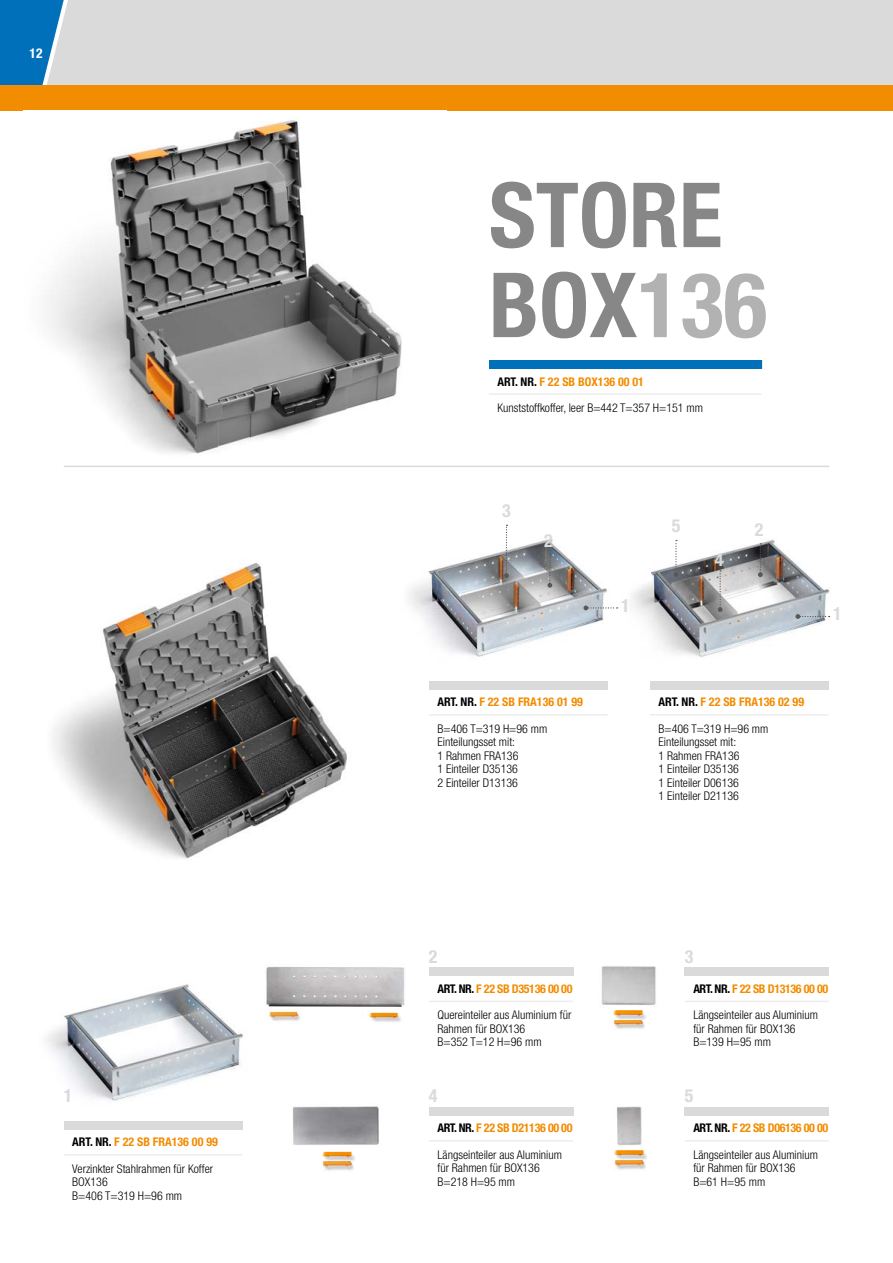
<style>
.page{position:relative;width:893px;height:1263px;background:#fff}
.page>*{position:absolute;margin:0;border:0;box-sizing:border-box;transform-origin:0 0}
.t1{font:700 condensed 90px/90px "Helvetica Neue LT Std";color:#878787}
.t2{font:700 condensed 18px "Helvetica Neue LT Std";color:#dadada}
.t3{font:700 condensed 13.5px "Helvetica Neue";color:#fff}
.t4{font:300 condensed 12px/13.5px "Helvetica Neue";color:#000}
.t5{font:700 condensed 12px "Helvetica Neue";color:#f28c00}
.t6{font:700 condensed 12px "Helvetica Neue";letter-spacing:-.025em;color:#f28c00}
.s1{color:#000}
.s2{color:#b3b2b2}
</style>
<div class="page">
<div style="left:0;top:0;width:47px;height:85px;background:#0070ba"></div>
<div style="left:47px;top:0;width:846px;height:85px;background:#dadada"></div>
<div style="left:0;top:85px;width:893px;height:26px;background:#f28c00"></div>
<img style="left:614px;top:1106px;width:33px;height:54px">
<img style="left:614px;top:1160px;width:32px;height:11px">
<img style="left:46px;top:984px;width:197px;height:117px">
<img style="left:618px;top:539px;width:213px;height:118px">
<img style="left:409px;top:524px;width:198px;height:133px">
<img style="left:48px;top:120px;width:354px;height:334px">
<img style="left:52px;top:563px;width:295px;height:296px">
<hr style="left:64px;top:466px;width:765px;height:1px;background:#dadada">
<svg style="left:547px;top:554px;width:5px;height:34px"></svg>
<svg style="left:758px;top:543px;width:5px;height:34px"></svg>
<svg style="left:718px;top:570px;width:5px;height:42px"></svg>
<svg style="left:583px;top:605px;width:35px;height:5px"></svg>
<svg style="left:795px;top:614px;width:35px;height:5px"></svg>
<svg style="left:504px;top:525px;width:5px;height:53px"></svg>
<svg style="left:674px;top:540px;width:4px;height:37px"></svg>
<img style="left:322px;top:1151px;width:33px;height:10px">
<img style="left:322px;top:1161px;width:32px;height:11px">
<img style="left:292px;top:1106px;width:87px;height:39px">
<img style="left:266px;top:967px;width:139px;height:40px">
<img style="left:265px;top:1009px;width:136px;height:13px">
<img style="left:601px;top:966px;width:55px;height:40px">
<img style="left:613px;top:1010px;width:33px;height:10px">
<img style="left:613px;top:1020px;width:32px;height:10px">
<div style="left:489px;top:360px;width:272px;height:9px;background:#0070ba"></div>
<hr style="left:489px;top:393px;width:272px;height:2px;background:#ededed">
<div style="left:429px;top:681px;width:179px;height:8px;background:#dadada"></div>
<hr style="left:429px;top:714px;width:179px;height:1px;background:#ededed">
<div style="left:429px;top:967px;width:144px;height:9px;background:#dadada"></div>
<hr style="left:429px;top:1000px;width:144px;height:2px;background:#ededed">
<div style="left:685px;top:967px;width:144px;height:9px;background:#dadada"></div>
<hr style="left:685px;top:1000px;width:144px;height:2px;background:#ededed">
<div style="left:429px;top:1107px;width:144px;height:8px;background:#dadada"></div>
<hr style="left:429px;top:1140px;width:144px;height:2px;background:#ededed">
<div style="left:685px;top:1107px;width:144px;height:8px;background:#dadada"></div>
<hr style="left:685px;top:1140px;width:144px;height:2px;background:#ededed">
<div style="left:64px;top:1121px;width:178px;height:8px;background:#dadada"></div>
<hr style="left:64px;top:1154px;width:178px;height:1px;background:#ededed">
<div style="left:650px;top:681px;width:179px;height:8px;background:#dadada"></div>
<hr style="left:650px;top:714px;width:179px;height:1px;background:#ededed">
<p class="t3" style="left:30px;top:45px;width:14px">12</p>
<h2 class="t2" style="left:64px;top:1085px;width:10px">1</h2>
<p class="t5" style="left:72px;top:1135px;width:147px"><span class="s1">ART. NR.</span> F 22 SB FRA136 00 99</p>
<p class="t4" style="left:72px;top:1162px;width:142px">Verzinkter Stahlrahmen für Koffer<br>BOX136<br>B=406 T=319 H=96 mm</p>
<h1 class="t1" style="left:489px;top:169px;width:280px">STORE<br>BOX<span class="s2">136</span></h1>
<p class="t5" style="left:497px;top:374px;width:148px"><span class="s1">ART. NR.</span> F 22 SB BOX136 00 01</p>
<p class="t4" style="left:497px;top:401px;width:207px">Kunststoffkoffer, leer B=442 T=357 H=151 mm</p>
<h2 class="t2" style="left:502px;top:499px;width:10px">3</h2>
<h2 class="t2" style="left:544px;top:530px;width:10px">2</h2>
<p class="t5" style="left:437px;top:695px;width:147px"><span class="s1">ART. NR.</span> F 22 SB FRA136 01 99</p>
<p class="t4" style="left:437px;top:722px;width:111px">B=406 T=319 H=96 mm<br>Einteilungsset mit:<br>1 Rahmen FRA136<br>1 Einteiler D35136<br>2 Einteiler D13136</p>
<h2 class="t2" style="left:621px;top:594px;width:10px">1</h2>
<h2 class="t2" style="left:672px;top:515px;width:10px">5</h2>
<h2 class="t2" style="left:715px;top:548px;width:10px">4</h2>
<h2 class="t2" style="left:755px;top:519px;width:10px">2</h2>
<h2 class="t2" style="left:833px;top:603px;width:10px">1</h2>
<p class="t5" style="left:658px;top:695px;width:147px"><span class="s1">ART. NR.</span> F 22 SB FRA136 02 99</p>
<p class="t4" style="left:658px;top:722px;width:111px">B=406 T=319 H=96 mm<br>Einteilungsset mit:<br>1 Rahmen FRA136<br>1 Einteiler D35136<br>1 Einteiler D06136<br>1 Einteiler D21136</p>
<h2 class="t2" style="left:429px;top:945px;width:10px">2</h2>
<p class="t6" style="left:437px;top:981px;width:137px"><span class="s1">ART. NR.</span> F 22 SB D35136 00 00</p>
<p class="t4" style="left:437px;top:1008px;width:135px">Quereinteiler aus Aluminium für<br>Rahmen für BOX136<br>B=352 T=12 H=96 mm</p>
<h2 class="t2" style="left:685px;top:945px;width:10px">3</h2>
<p class="t6" style="left:693px;top:981px;width:137px"><span class="s1">ART. NR.</span> F 22 SB D13136 00 00</p>
<p class="t4" style="left:693px;top:1008px;width:126px">Längseinteiler aus Aluminium für Rahmen für BOX136<br>B=139 H=95 mm</p>
<h2 class="t2" style="left:429px;top:1085px;width:10px">4</h2>
<h2 class="t2" style="left:685px;top:1085px;width:10px">5</h2>
<p class="t6" style="left:437px;top:1121px;width:137px"><span class="s1">ART. NR.</span> F 22 SB D21136 00 00</p>
<p class="t4" style="left:437px;top:1148px;width:126px">Längseinteiler aus Aluminium für Rahmen für BOX136<br>B=218 H=95 mm</p>
<p class="t6" style="left:693px;top:1121px;width:137px"><span class="s1">ART. NR.</span> F 22 SB D06136 00 00</p>
<p class="t4" style="left:693px;top:1148px;width:126px">Längseinteiler aus Aluminium für Rahmen für BOX136<br>B=61 H=95 mm</p>
</div>
